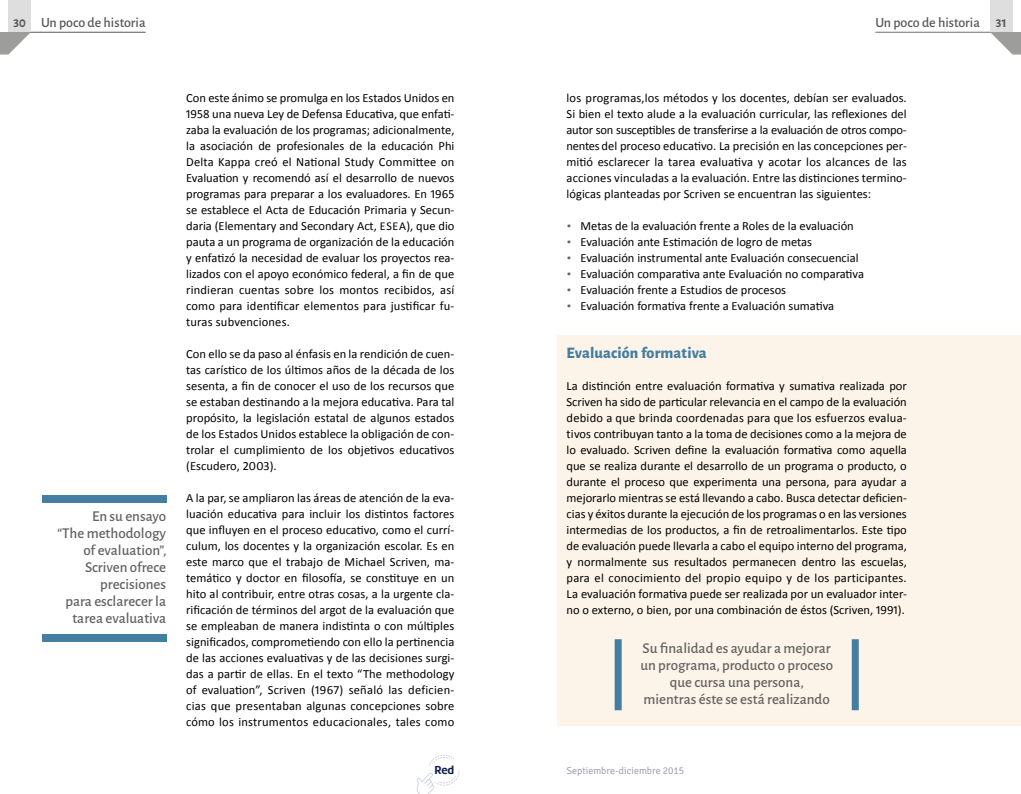
<style>
.page{position:relative;width:1021px;height:794px;background:#fff}
.page>*{position:absolute;margin:0;border:0;box-sizing:border-box;transform-origin:0 0}
.t1{font:800 16px "Alegreya Sans";letter-spacing:.01em;color:#447ea0}
.t2{font:500 15px/17px "Alegreya Sans";color:#646363;text-align:center}
.t3{font:500 14px "Alegreya Sans";color:#575756}
.t4{font:12.5px/16px "Calibri";letter-spacing:.005em;color:#000;text-align:justify}
.t5{font:12px "Amelia Basic Bold";color:#131c4e}
.t6{font:300 10px "Signika Negative";color:#898ea6}
.s1{font-weight:700;font-size:13px}
.s2{font-size:12px}
.s3{font-family:"Signika Negative";font-weight:600;font-size:11.5px;color:#646363}
</style>
<div class="page">
<div style="left:557px;top:335px;width:463px;height:391px;background:#fcf4e8"></div>
<svg style="left:614px;top:639px;width:244px;height:71px"></svg>
<div style="left:42px;top:495px;width:124px;height:7px;background:#447ea0"></div>
<div style="left:42px;top:634px;width:124px;height:7px;background:#447ea0"></div>
<hr style="left:26px;top:32px;width:120px;height:1px;background:#575756">
<hr style="left:875px;top:32px;width:119px;height:1px;background:#706f6f">
<div style="left:989px;top:0;width:23px;height:32px;background:#dedede"></div>
<svg style="left:989px;top:32px;width:31px;height:23px"></svg>
<div style="left:8px;top:0;width:23px;height:32px;background:#dedede"></div>
<svg style="left:0;top:32px;width:31px;height:23px"></svg>
<svg style="left:416px;top:754px;width:44px;height:40px"></svg>
<p class="t3" style="left:13px;top:13px;width:134px"><span class="s1">30</span> Un poco de historia</p>
<p class="t3" style="left:875px;top:13px;width:133px">Un poco de historia <span class="s1">31</span></p>
<p class="t2" style="left:57px;top:506px;width:111px;text-align:right">En su ensayo<br>“The methodology of evaluation”,<br>Scriven ofrece precisiones<br>para esclarecer la tarea evaluativa</p>
<p class="t4" style="left:186px;top:90px;width:270px">Con este ánimo se promulga en los Estados Unidos en 1958 una nueva Ley de Defensa Educativa, que enfati&shy;zaba la evaluación de los programas; adicionalmente, la asociación de profesionales de la educación Phi Delta Kappa creó el National Study Committee on Evaluation y recomendó así el desarrollo de nuevos programas para preparar a los evaluadores. En 1965 se establece el Acta de Educación Primaria y Secun&shy;daria (Elementary and Secondary Act, <span class="s2">ESEA</span>), que dio pauta a un programa de organización de la educación y enfatizó la necesidad de evaluar los proyectos rea&shy;lizados con el apoyo económico federal, a fin de que rindieran cuentas sobre los montos recibidos, así como para identificar elementos para justificar fu&shy;turas subvenciones.</p>
<p class="t4" style="left:186px;top:346px;width:270px">Con ello se da paso al énfasis en la rendición de cuen&shy;tas carístico de los últimos años de la década de los sesenta, a fin de conocer el uso de los recursos que se estaban destinando a la mejora educativa. Para tal propósito, la legislación estatal de algunos estados de los Estados Unidos establece la obligación de con&shy;trolar el cumplimiento de los objetivos educativos (Escudero, 2003).</p>
<p class="t4" style="left:186px;top:490px;width:270px">A la par, se ampliaron las áreas de atención de la eva&shy;luación educativa para incluir los distintos factores que influyen en el proceso educativo, como el currí&shy;culum, los docentes y la organización escolar. Es en este marco que el trabajo de Michael Scriven, ma&shy;temático y doctor en filosofía, se constituye en un hito al contribuir, entre otras cosas, a la urgente cla&shy;rificación de términos del argot de la evaluación que se empleaban de manera indistinta o con múltiples significados, comprometiendo con ello la pertinencia de las acciones evaluativas y de las decisiones surgi&shy;das a partir de ellas. En el texto “The methodology of evaluation”, Scriven (1967) señaló las deficien&shy;cias que presentaban algunas concepciones sobre cómo los instrumentos educacionales, tales como</p>
<p class="t5" style="left:434px;top:763px;width:21px">Red</p>
<p class="t4" style="left:566px;top:90px;width:342px">los programas,los métodos y los docentes, debían ser evaluados.<br>Si bien el texto alude a la evaluación curricular, las reflexiones del autor son susceptibles de transferirse a la evaluación de otros compo&shy;nentes del proceso educativo. La precisión en las concepciones per&shy;mitió esclarecer la tarea evaluativa y acotar los alcances de las acciones vinculadas a la evaluación. Entre las distinciones termino&shy;lógicas planteadas por Scriven se encuentran las siguientes:</p>
<p class="t4" style="left:566px;top:218px;width:289px"><span class="s3">•</span> Metas de la evaluación frente a Roles de la evaluación</p>
<p class="t4" style="left:566px;top:234px;width:247px"><span class="s3">•</span> Evaluación ante Estimación de logro de metas</p>
<p class="t4" style="left:566px;top:250px;width:293px"><span class="s3">•</span> Evaluación instrumental ante Evaluación consecuencial</p>
<p class="t4" style="left:566px;top:266px;width:299px"><span class="s3">•</span> Evaluación comparativa ante Evaluación no comparativa</p>
<p class="t4" style="left:566px;top:282px;width:221px"><span class="s3">•</span> Evaluación frente a Estudios de procesos</p>
<p class="t4" style="left:566px;top:298px;width:269px"><span class="s3">•</span> Evaluación formativa frente a Evaluación sumativa</p>
<p class="t1" style="left:566px;top:341px;width:142px">Evaluación formativa</p>
<p class="t4" style="left:566px;top:378px;width:342px">La distinción entre evaluación formativa y sumativa realizada por Scriven ha sido de particular relevancia en el campo de la evaluación debido a que brinda coordenadas para que los esfuerzos evalua&shy;tivos contribuyan tanto a la toma de decisiones como a la mejora de lo evaluado. Scriven define la evaluación formativa como aquella que se realiza durante el desarrollo de un programa o producto, o durante el proceso que experimenta una persona, para ayudar a mejorarlo mientras se está llevando a cabo. Busca detectar deficien&shy;cias y éxitos durante la ejecución de los programas o en las versiones intermedias de los productos, a fin de retroalimentarlos. Este tipo de evaluación puede llevarla a cabo el equipo interno del programa, y normalmente sus resultados permanecen dentro las escuelas, para el conocimiento del propio equipo y de los participantes.<br>La evaluación formativa puede ser realizada por un evaluador inter&shy;no o externo, o bien, por una combinación de éstos (Scriven, 1991).</p>
<p class="t2" style="left:640px;top:639px;width:194px">Su finalidad es ayudar a mejorar un programa, producto o proceso que cursa una persona,<br>mientras éste se está realizando</p>
<p class="t6" style="left:566px;top:765px;width:119px">Septiembre-diciembre 2015</p>
</div>
